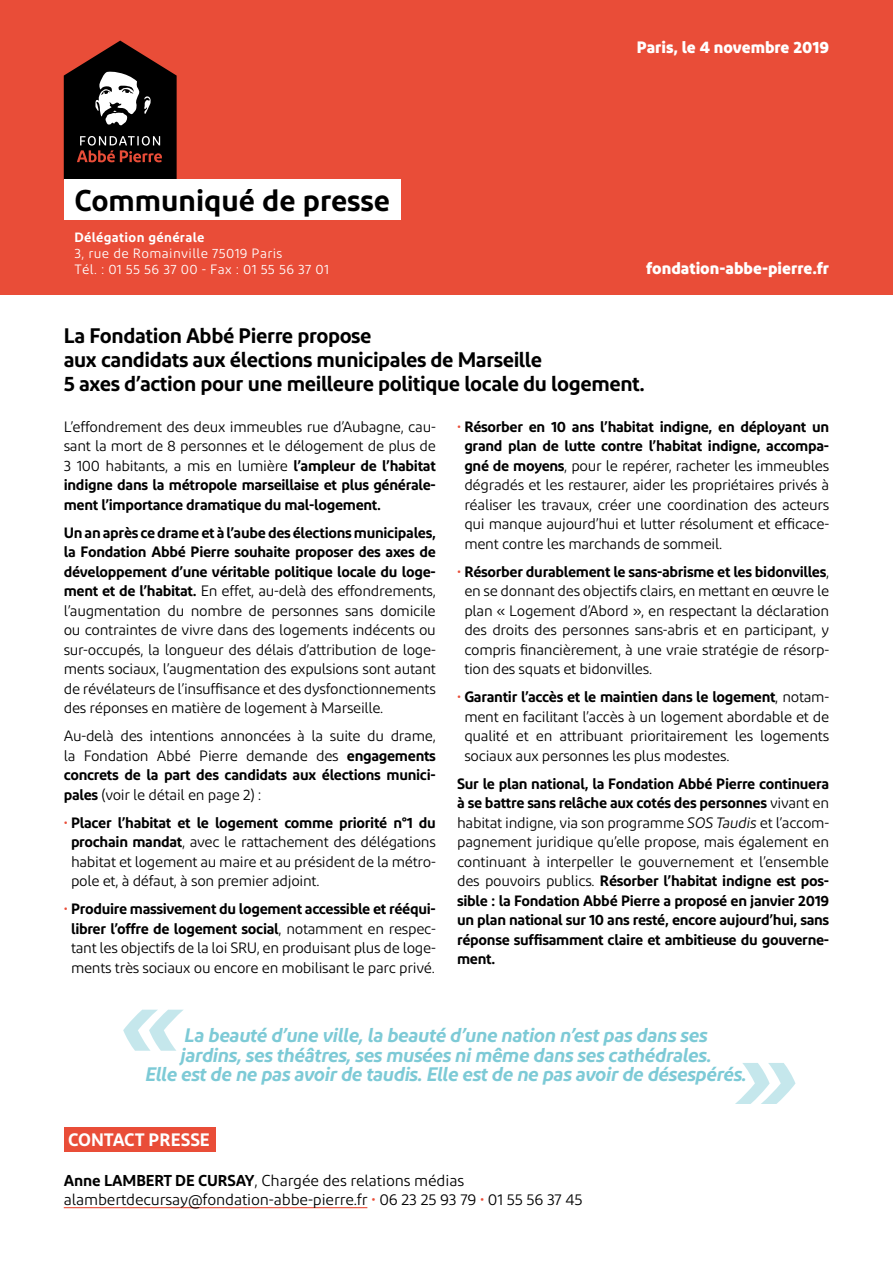
<style>
.page{position:relative;width:893px;height:1263px;background:#fff}
.page>*{position:absolute;margin:0;border:0;box-sizing:border-box;transform-origin:0 0}
.t1{font:italic 600 93.75px "Diodrum";color:#7dcad6}
.t2{font:600 30px "Diodrum";color:#000}
.t3{font:600 21px/24px "Diodrum";letter-spacing:-.02em;color:#000}
.t4{font:italic 600 19.5px/19.5px "Diodrum";letter-spacing:-.02em;color:#7dcad6;text-align:center}
.t5{font:600 18px "Diodrum";color:#fff}
.t6{font:700 16.5px "Diodrum";color:#fff}
.t7{font:15.75px/19.5px "Diodrum";letter-spacing:-.01em;color:#000}
.t8{font:15px/19.5px "Diodrum";letter-spacing:-.02em;color:#000;text-align:justify}
.t9{font:600 15px/19.5px "Diodrum";letter-spacing:-.02em;color:#000;text-align:justify}
.t10{font:13.5px/16.2px "Diodrum";letter-spacing:.025em;color:#fff}
.t11{font:600 13.5px "Diodrum";letter-spacing:.025em;color:#fff}
.s1{font-weight:600}
.s2{color:#e94d38}
.s3{font-weight:400}
.s4{font-weight:400;font-style:italic}
</style>
<div class="page">
<div style="left:0;top:0;width:893px;height:294px;background:#e94d38"></div>
<svg style="left:64px;top:41px;width:113px;height:138px;background:#3f2724"></svg>
<div style="left:64px;top:179px;width:337px;height:41px;background:#fff"></div>
<div style="left:64px;top:1127px;width:152px;height:25px;background:#e94d38"></div>
<hr style="left:64px;top:1207px;width:303px;height:1px;background:#e94d38">
<h2 class="t2" style="left:74px;top:181px;width:317px">Communiqué de presse</h2>
<p class="t11" style="left:74px;top:228px;width:132px">Délégation générale</p>
<p class="t10" style="left:74px;top:245px;width:256px">3, rue de Romainville 75019 Paris<br>Tél. : 01 55 56 37 00 - Fax : 01 55 56 37 01</p>
<p class="t6" style="left:637px;top:36px;width:194px">Paris, le 4 novembre 2019</p>
<p class="t6" style="left:646px;top:257px;width:184px">fondation-abbe-pierre.fr</p>
<h3 class="t3" style="left:64px;top:323px;width:583px">La Fondation Abbé Pierre propose<br>aux candidats aux élections municipales de Marseille<br>5 axes d’action pour une meilleure politique locale du logement.</h3>
<p class="t8" style="left:64px;top:416px;width:374px">L’effondrement des deux immeubles rue d’Aubagne, cau&shy;sant la mort de 8 personnes et le délogement de plus de 3 100 habitants, a mis en lumière <span class="s1">l’ampleur de l’habitat indigne dans la métropole marseillaise et plus générale&shy;ment l’importance dramatique du mal-logement.</span></p>
<p class="t8" style="left:64px;top:522px;width:374px"><span class="s1">Un an après ce drame et à l’aube des élections municipales, la Fondation Abbé Pierre souhaite proposer des axes de développement d’une véritable politique locale du loge&shy;ment et de l’habitat.</span> En effet, au-delà des effondrements, l’augmentation du nombre de personnes sans domicile ou contraintes de vivre dans des logements indécents ou sur-occupés, la longueur des délais d’attribution de loge&shy;ments sociaux, l’augmentation des expulsions sont autant de révélateurs de l’insuffisance et des dysfonctionnements des réponses en matière de logement à Marseille.</p>
<p class="t8" style="left:64px;top:726px;width:374px">Au-delà des intentions annoncées à la suite du drame, la Fondation Abbé Pierre demande des <span class="s1">engagements concrets de la part des candidats aux élections munici&shy;pales</span> (voir le détail en page 2) :</p>
<p class="t8" style="left:71px;top:812px;width:366px;text-indent:-7px"><span class="s2">•</span> <span class="s1">Placer l’habitat et le logement comme priorité n°1 du prochain mandat</span>, avec le rattachement des délégations habitat et logement au maire et au président de la métro&shy;pole et, à défaut, à son premier adjoint.</p>
<p class="t8" style="left:64px;top:899px;width:374px;text-align:center"><span class="s2">•</span> <span class="s1">Produire massivement du logement accessible et rééqui&shy;librer l’offre de logement social</span>, notamment en respec&shy;tant les objectifs de la loi SRU, en produisant plus de loge&shy;ments très sociaux ou encore en mobilisant le parc privé.</p>
<p class="t8" style="left:464px;top:416px;width:366px;text-indent:-7px"><span class="s2">•</span> <span class="s1">Résorber en 10 ans l’habitat indigne, en déployant un grand plan de lutte contre l’habitat indigne, accompa&shy;gné de moyens</span>, pour le repérer, racheter les immeubles dégradés et les restaurer, aider les propriétaires privés à réaliser les travaux, créer une coordination des acteurs qui manque aujourd’hui et lutter résolument et efficace&shy;ment contre les marchands de sommeil.</p>
<p class="t8" style="left:464px;top:561px;width:366px;text-indent:-7px"><span class="s2">•</span> <span class="s1">Résorber durablement le sans-abrisme et les bidonvilles</span>, en se donnant des objectifs clairs, en mettant en œuvre le plan « Logement d’Abord », en respectant la déclaration des droits des personnes sans-abris et en participant, y compris financièrement, à une vraie stratégie de résorp&shy;tion des squats et bidonvilles.</p>
<p class="t8" style="left:464px;top:687px;width:366px;text-indent:-7px"><span class="s2">•</span> <span class="s1">Garantir l’accès et le maintien dans le logement</span>, notam&shy;ment en facilitant l’accès à un logement abordable et de qualité et en attribuant prioritairement les logements sociaux aux personnes les plus modestes.</p>
<p class="t9" style="left:457px;top:773px;width:374px">Sur le plan national, la Fondation Abbé Pierre continuera à se battre sans relâche aux cotés des personnes <span class="s3">vivant en habitat indigne, via son programme</span> <span class="s4">SOS Taudis</span> <span class="s3">et l’accom&shy;pagnement juridique qu’elle propose, mais également en continuant à interpeller le gouvernement et l’ensemble des pouvoirs publics.</span> Résorber l’habitat indigne est pos&shy;sible : la Fondation Abbé Pierre a proposé en janvier 2019 un plan national sur 10 ans resté, encore aujourd’hui, sans réponse suffisamment claire et ambitieuse du gouverne&shy;ment.</p>
<h1 class="t1" style="left:122px;top:963px;width:64px">«</h1>
<h3 class="t4" style="left:146px;top:1025px;width:603px">La beauté d’une ville, la beauté d’une nation n’est pas dans ses<br>jardins, ses théâtres, ses musées ni même dans ses cathédrales.<br>Elle est de ne pas avoir de taudis. Elle est de ne pas avoir de désespérés.</h3>
<h1 class="t1" style="left:796px;top:1150px;width:64px;rotate:-180deg">«</h1>
<p class="t5" style="left:68px;top:1128px;width:143px">CONTACT PRESSE</p>
<p class="t7" style="left:64px;top:1170px;width:520px"><span class="s1">Anne LAMBERT DE CURSAY</span>, Chargée des relations médias alambertdecursay@fondation-abbe-pierre.fr <span class="s2">•</span> 06 23 25 93 79 <span class="s2">•</span> 01 55 56 37 45</p>
</div>
